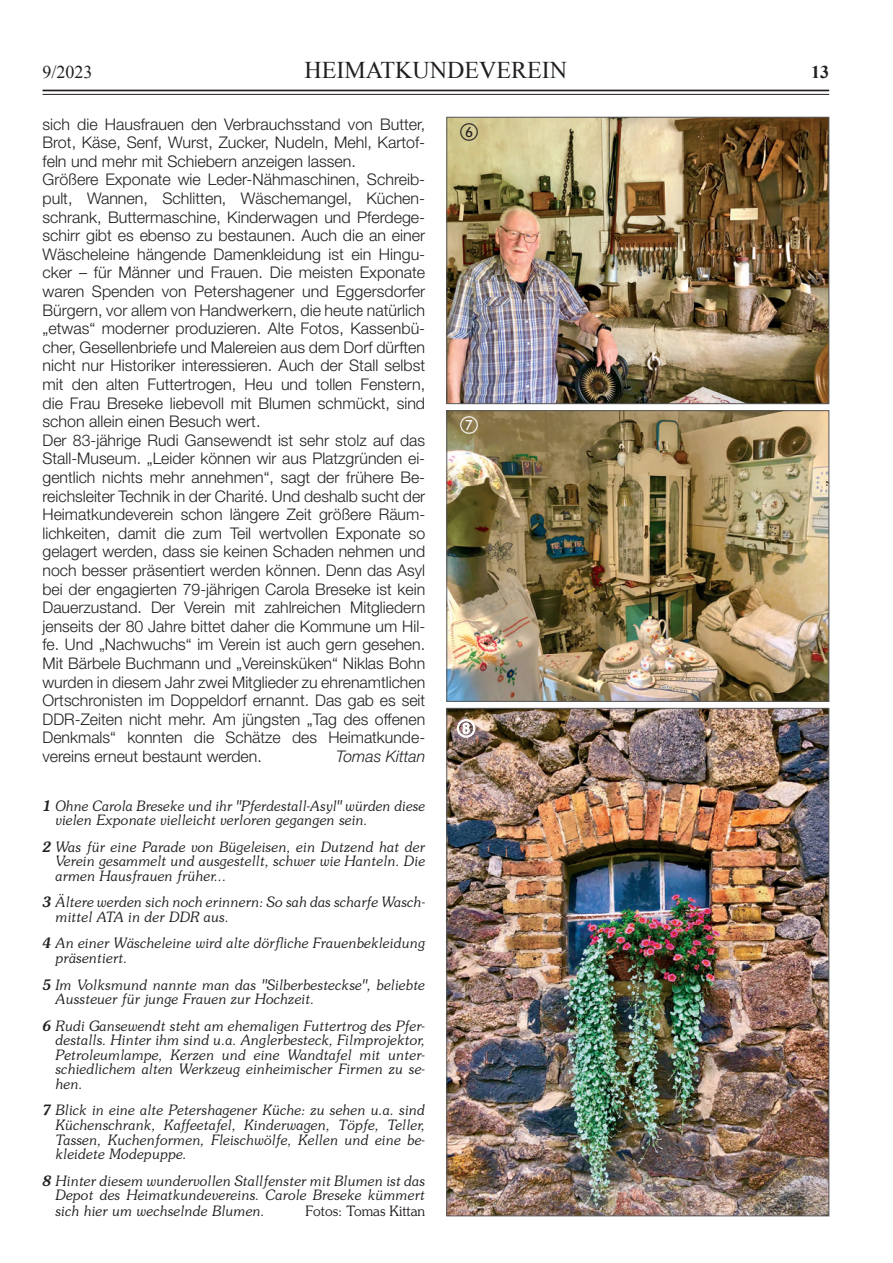
<style>
.page{position:relative;width:893px;height:1263px;background:#fff}
.page>*{position:absolute;margin:0;border:0;box-sizing:border-box;transform-origin:0 0}
.t1{font:24px "Times New Roman";color:#231f20}
.t2{font:18px "Times New Roman";color:#231f20}
.t3{font:700 18px "Times New Roman";color:#231f20}
.t4{font:18px "European Pi One";color:#fff}
.t5{font:18px "European Pi One";color:#231f20}
.t6{font:16.05px/18.6px "Helvetica Neue Ligh 1";color:#231f20}
.t7{font:italic 300 16.05px "Helvetica Neue";color:#231f20}
.t8{font:italic 300 14.25px/14.5px "Souvenir";color:#231f20;text-align:justify}
.t9{font:italic 300 14.25px/14.5px "Souvenir";color:#231f20;scale:.95 1}
.t10{font:300 14.25px "Souvenir";color:#231f20;scale:.96 1}
.s1{font-weight:500}
</style>
<div class="page">
<hr style="left:43px;top:90px;width:786px;height:1px;background:#231f20">
<hr style="left:43px;top:94px;width:786px;height:1px;background:#231f20">
<img style="left:448px;top:119px;width:379px;height:283px">
<div style="left:446px;top:117px;width:383px;height:287px;border:1px solid #57585a"></div>
<img style="left:448px;top:412px;width:379px;height:288px">
<div style="left:446px;top:410px;width:383px;height:292px;border:1px solid #57585a"></div>
<img style="left:448px;top:710px;width:379px;height:504px">
<svg style="left:457px;top:719px;width:18px;height:18px"></svg>
<p class="t2" style="left:43px;top:60px;width:52px">9/2023</p>
<h1 class="t1" style="left:305px;top:54px;width:237px">HEIMATKUNDEVEREIN</h1>
<p class="t3" style="left:811px;top:59px;width:19px">13</p>
<p class="t6" style="left:43px;top:114px;width:384px">sich die Hausfrauen den Verbrauchsstand von Butter, Brot, Käse, Senf, Wurst, Zucker, Nudeln, Mehl, Kartof&shy;feln und mehr mit Schiebern anzeigen lassen.<br>Größere Exponate wie Leder-Nähmaschinen, Schreib&shy;pult, Wannen, Schlitten, Wäschemangel, Küchen&shy;schrank, Buttermaschine, Kinderwagen und Pferdege&shy;schirr gibt es ebenso zu bestaunen. Auch die an einer Wäscheleine hängende Damenkleidung ist ein Hingu&shy;cker – für Männer und Frauen. Die meisten Exponate waren Spenden von Petershagener und Eggersdorfer Bürgern, vor allem von Handwerkern, die heute natürlich „etwas“ moderner produzieren. Alte Fotos, Kassenbü&shy;cher, Gesellenbriefe und Malereien aus dem Dorf dürften nicht nur Historiker interessieren. Auch der Stall selbst mit den alten Futtertrogen, Heu und tollen Fenstern, die Frau Breseke liebevoll mit Blumen schmückt, sind schon allein einen Besuch wert.<br>Der 83-jährige Rudi Gansewendt ist sehr stolz auf das Stall-Museum. „Leider können wir aus Platzgründen ei&shy;gentlich nichts mehr annehmen“, sagt der frühere Be&shy;reichsleiter Technik in der Charité. Und deshalb sucht der Heimatkundeverein schon längere Zeit größere Räum&shy;lichkeiten, damit die zum Teil wertvollen Exponate so gelagert werden, dass sie keinen Schaden nehmen und noch besser präsentiert werden können. Denn das Asyl bei der engagierten 79-jährigen Carola Breseke ist kein Dauerzustand. Der Verein mit zahlreichen Mitgliedern jenseits der 80 Jahre bittet daher die Kommune um Hil&shy;fe. Und „Nachwuchs“ im Verein ist auch gern gesehen.<br>Mit Bärbele Buchmann und „Vereinsküken“ Niklas Bohn wurden in diesem Jahr zwei Mitglieder zu ehrenamtlichen Ortschronisten im Doppeldorf ernannt. Das gab es seit DDR-Zeiten nicht mehr. Am jüngsten „Tag des offenen Denkmals“ konnten die Schätze des Heimatkunde&shy;vereins erneut bestaunt werden.</p>
<p class="t7" style="left:336px;top:747px;width:91px">Tomas Kittan</p>
<p class="t9" style="left:55px;top:798px;width:391px;text-indent:-13px"><span class="s1">1</span> Ohne Carola Breseke und ihr "Pferdestall-Asyl" würden diese vielen Exponate vielleicht verloren gegangen sein.</p>
<p class="t8" style="left:56px;top:839px;width:371px;text-indent:-13px"><span class="s1">2</span> Was für eine Parade von Bügeleisen, ein Dutzend hat der Verein gesammelt und ausgestellt, schwer wie Hanteln. Die armen Hausfrauen früher...</p>
<p class="t8" style="left:56px;top:895px;width:371px;text-indent:-13px"><span class="s1">3</span> Ältere werden sich noch erinnern: So sah das scharfe Wasch&shy;mittel ATA in der DDR aus.</p>
<p class="t8" style="left:56px;top:936px;width:371px;text-indent:-13px"><span class="s1">4</span> An einer Wäscheleine wird alte dörfliche Frauenbekleidung präsentiert.</p>
<p class="t8" style="left:56px;top:977px;width:371px;text-indent:-13px"><span class="s1">5</span> Im Volksmund nannte man das "Silberbesteckse", beliebte<br>Aussteuer für junge Frauen zur Hochzeit.</p>
<p class="t8" style="left:56px;top:1018px;width:371px;text-indent:-13px"><span class="s1">6</span> Rudi Gansewendt steht am ehemaligen Futtertrog des Pfer&shy;destalls. Hinter ihm sind u.a. Anglerbesteck, Filmprojektor, Petroleumlampe, Kerzen und eine Wandtafel mit unter&shy;schiedlichem alten Werkzeug einheimischer Firmen zu se&shy;hen.</p>
<p class="t8" style="left:56px;top:1103px;width:371px;text-indent:-13px"><span class="s1">7</span> Blick in eine alte Petershagener Küche: zu sehen u.a. sind Küchenschrank, Kaffeetafel, Kinderwagen, Töpfe, Teller, Tassen, Kuchenformen, Fleischwölfe, Kellen und eine be&shy;kleidete Modepuppe.</p>
<p class="t8" style="left:56px;top:1173px;width:371px;line-height:15.1px;text-indent:-13px"><span class="s1">8</span> Hinter diesem wundervollen Stallfenster mit Blumen ist das Depot des Heimatkundevereins. Carole Breseke kümmert sich hier um wechselnde Blumen.</p>
<p class="t10" style="left:306px;top:1202px;width:126px">Fotos: Tomas Kittan</p>
<p class="t5" style="left:460px;top:122px;width:19px">f</p>
<p class="t4" style="left:460px;top:416px;width:19px">g</p>
<p class="t4" style="left:457px;top:719px;width:19px">h</p>
</div>
